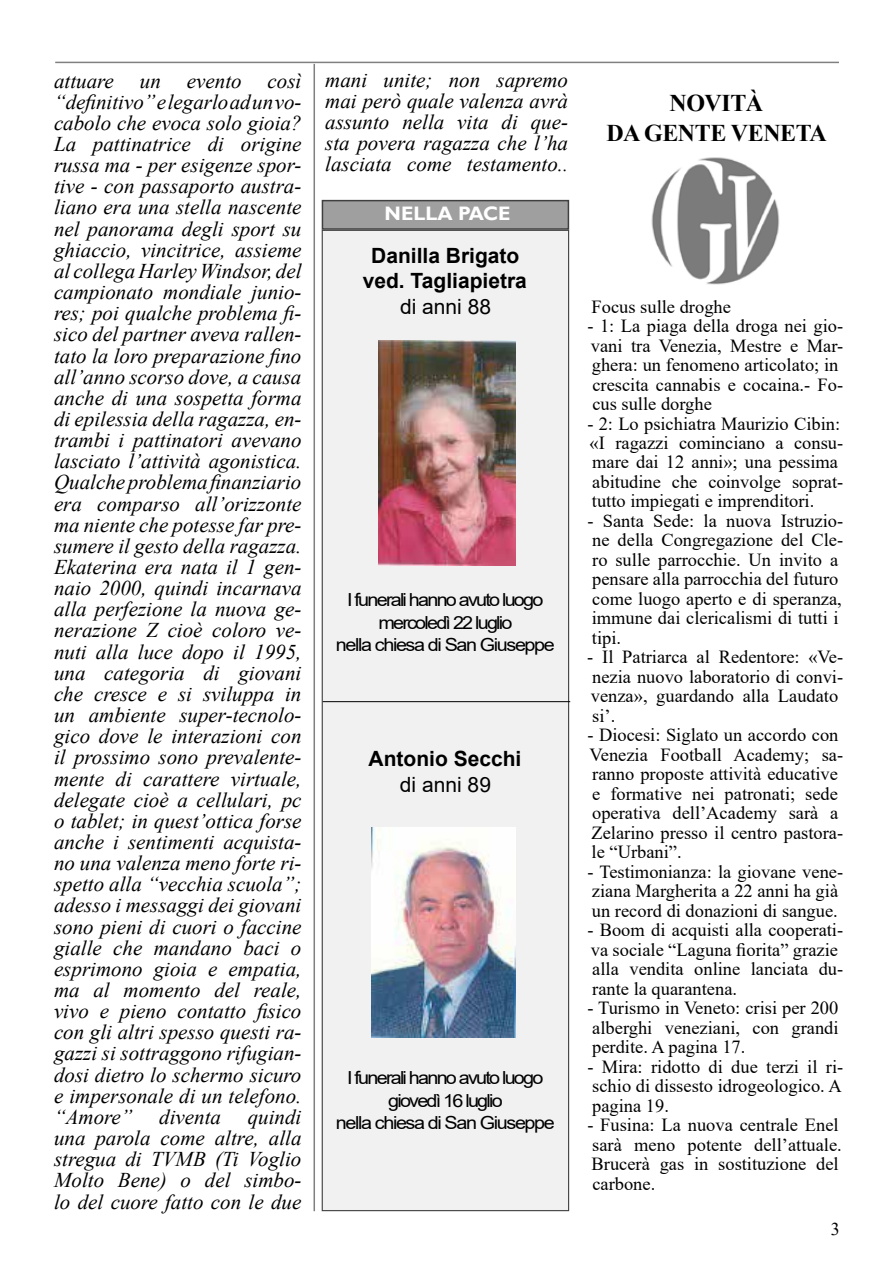
<style>
.page{position:relative;width:893px;height:1263px;background:#fff}
.page>*{position:absolute;margin:0;border:0;box-sizing:border-box;transform-origin:0 0}
.t1{font:700 24px/30px "Times New Roman";letter-spacing:-.02em;color:#000;text-align:center}
.t2{font:italic 21px/21.1px "Times New Roman";color:#000;text-align:justify}
.t3{font:700 21px/25.2px "Arial";color:#000;text-align:center}
.t4{font:21px "Arial";color:#000}
.t5{font:700 19.5px "Gill Sans";color:#fff}
.t6{font:18.45px/19.5px "Times New Roman";color:#000}
.t7{font:18px/22.5px "Arial";letter-spacing:-.09em;color:#000;text-align:center;scale:1.1 1}
.t8{font:18px "Times New Roman";color:#000}
.s1{font-size:19.5px}
</style>
<div class="page">
<hr style="left:55px;top:62px;width:784px;height:1px;background:#808080">
<img style="left:651px;top:157px;width:129px;height:128px">
<hr style="left:314px;top:64px;width:1px;height:1147px;background:#808080">
<div style="left:322px;top:201px;width:246px;height:28px;background:#9f9f9f"></div>
<div style="left:322px;top:200px;width:247px;height:30px;border:2px solid #404040"></div>
<div style="left:322px;top:230px;width:247px;height:980px;background:#f1f1f1"></div>
<div style="left:322px;top:230px;width:247px;height:981px;border:1px solid #404040"></div>
<img style="left:379px;top:340px;width:137px;height:226px">
<hr style="left:323px;top:701px;width:247px;height:1px;background:#000">
<img style="left:371px;top:828px;width:145px;height:209px">
<p class="t2" style="left:54px;top:69px;width:249px">attuare un evento così “definitivo” e legarlo ad un vo&shy;cabolo che evoca solo gioia?<br>La pattinatrice di origine russa ma - per esigenze spor&shy;tive - con passaporto austra&shy;liano era una stella nascente nel panorama degli sport su ghiaccio, vincitrice, assieme al collega Harley Windsor, del campionato mondiale junio&shy;res; poi qualche problema fi&shy;sico del partner aveva rallen&shy;tato la loro preparazione fino all’anno scorso dove, a causa anche di una sospetta forma di epilessia della ragazza, en&shy;trambi i pattinatori avevano lasciato l’attività agonistica.<br>Qualche problema finanziario era comparso all’orizzonte ma niente che potesse far pre&shy;sumere il gesto della ragazza.<br>Ekaterina era nata il 1 gen&shy;naio 2000, quindi incarnava alla perfezione la nuova ge&shy;nerazione Z cioè coloro ve&shy;nuti alla luce dopo il 1995, una categoria di giovani che cresce e si sviluppa in un ambiente super-tecnolo&shy;gico dove le interazioni con il prossimo sono prevalente&shy;mente di carattere virtuale, delegate cioè a cellulari, pc o tablet; in quest’ottica forse anche i sentimenti acquista&shy;no una valenza meno forte ri&shy;spetto alla “vecchia scuola”; adesso i messaggi dei giovani sono pieni di cuori o faccine gialle che mandano baci o esprimono gioia e empatia, ma al momento del reale, vivo e pieno contatto fisico con gli altri spesso questi ra&shy;gazzi si sottraggono rifugian&shy;dosi dietro lo schermo sicuro e impersonale di un telefono. “Amore”</p>
<p class="t2" style="left:54px;top:1106px;width:249px;text-indent:194px">quindi una parola come altre, alla stregua di TVMB (Ti Voglio Molto Bene) o del simbo&shy;lo del cuore fatto con le due</p>
<p class="t2" style="left:159px;top:1106px;width:63px">diventa</p>
<p class="t2" style="left:325px;top:69px;width:244px">mani unite; non sapremo mai però quale valenza avrà assunto nella vita di que&shy;sta povera ragazza che l’ha lasciata come testamento.<span class="s1">.</span></p>
<p class="t5" style="left:385px;top:202px;width:127px">NELLA PACE</p>
<p class="t3" style="left:363px;top:243px;width:166px">Danilla Brigato ved. Tagliapietra</p>
<p class="t4" style="left:400px;top:292px;width:93px">di anni 88</p>
<p class="t7" style="left:336px;top:588px;width:201px">I funerali hanno avuto luogo mercoledì 22 luglio<br>nella chiesa di San Giuseppe</p>
<p class="t3" style="left:368px;top:747px;width:154px">Antonio Secchi</p>
<p class="t4" style="left:400px;top:770px;width:93px">di anni 89</p>
<p class="t7" style="left:336px;top:1066px;width:201px">I funerali hanno avuto luogo giovedì 16 luglio<br>nella chiesa di San Giuseppe</p>
<p class="t1" style="left:606px;top:87px;width:222px">NOVITÀ<br>DA GENTE VENETA</p>
<p class="t6" style="left:592px;top:296px;width:141px">Focus sulle droghe</p>
<p class="t6" style="left:587px;top:316px;width:257px">- 1: La piaga della droga nei gio&shy;vani tra Venezia, Mestre e Mar&shy;ghera: un fenomeno articolato; in crescita cannabis e cocaina.- Fo&shy;cus sulle dorghe</p>
<p class="t6" style="left:587px;top:413px;width:257px">- 2: Lo psichiatra Maurizio Cibin: «I ragazzi cominciano a consu&shy;mare dai 12 anni»; una pessima abitudine che coinvolge soprat&shy;tutto impiegati e imprenditori.</p>
<p class="t6" style="left:587px;top:510px;width:257px">- Santa Sede: la nuova Istruzio&shy;ne della Congregazione del Cle&shy;ro sulle parrocchie. Un invito a pensare alla parrocchia del futuro come luogo aperto e di speranza, immune dai clericalismi di tutti i tipi.</p>
<p class="t6" style="left:587px;top:647px;width:257px">- Il Patriarca al Redentore: «Ve&shy;nezia nuovo laboratorio di convi&shy;venza», guardando alla Laudato si’.</p>
<p class="t6" style="left:587px;top:725px;width:257px">- Diocesi: Siglato un accordo con<br>Venezia Football Academy; sa&shy;ranno proposte attività educative e formative nei patronati; sede operativa dell’Academy sarà a<br>Zelarino presso il centro pastora&shy;le “Urbani”.</p>
<p class="t6" style="left:587px;top:861px;width:257px">- Testimonianza: la giovane vene&shy;ziana Margherita a 22 anni ha già un record di donazioni di sangue.</p>
<p class="t6" style="left:587px;top:920px;width:257px">- Boom di acquisti alla cooperati&shy;va sociale “Laguna fiorita” grazie alla vendita online lanciata du&shy;rante la quarantena.</p>
<p class="t6" style="left:587px;top:997px;width:253px;text-align:justify">- Turismo in Veneto: crisi per 200 alberghi veneziani, con grandi perdite. A pagina 17.</p>
<p class="t6" style="left:587px;top:1056px;width:257px;text-align:justify">- Mira: ridotto di due terzi il ri&shy;schio di dissesto idrogeologico. A pagina 19.</p>
<p class="t6" style="left:587px;top:1114px;width:256px">- Fusina: La nuova centrale Enel sarà meno potente dell’attuale.<br>Brucerà gas in sostituzione del carbone.</p>
<p class="t8" style="left:831px;top:1216px;width:10px">3</p>
</div>
